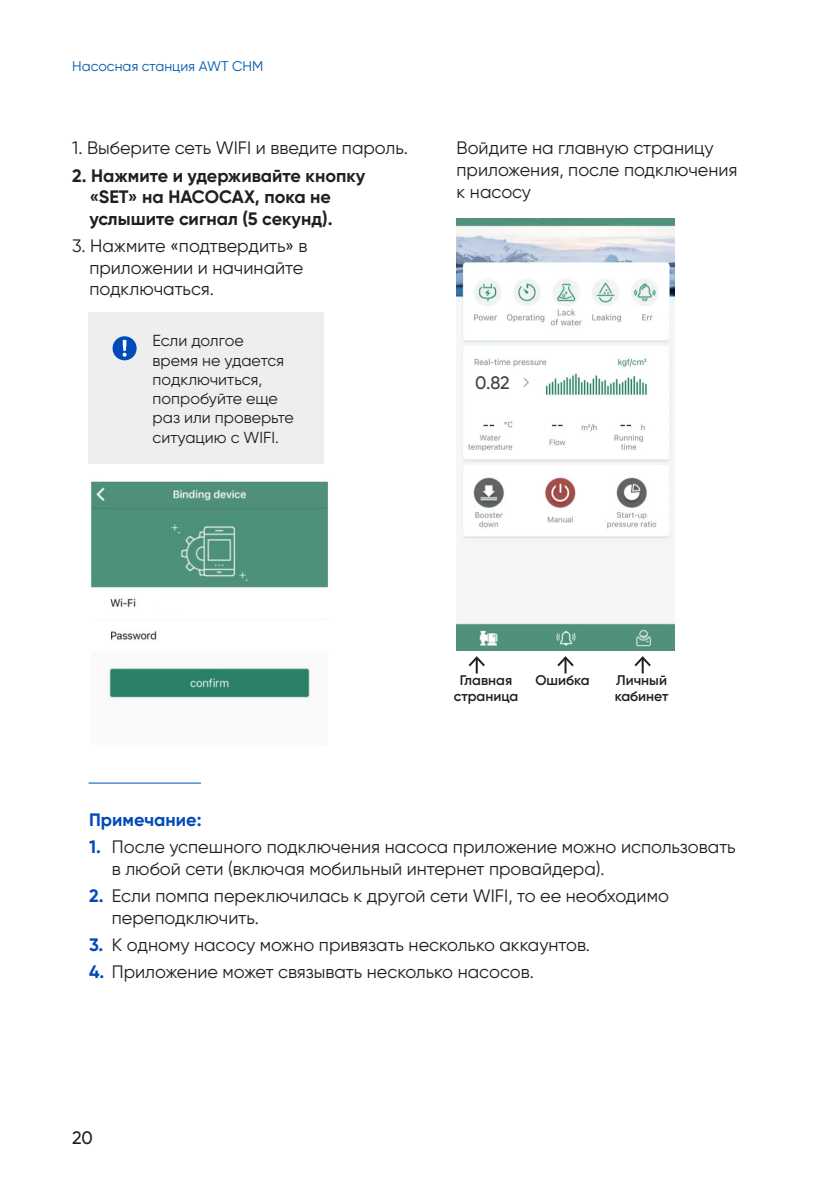
<style>
.page{position:relative;width:840px;height:1191px;background:#fff}
.page>*{position:absolute;margin:0;border:0;box-sizing:border-box;transform-origin:0 0}
.Осно_текст_по_формат{font:18px/21.6px "Gilroy";color:#231f20}
.Осно_текст_по_формат-2{font:700 18px/21.6px "Gilroy";color:#231f20}
.Осно_текст_по_формат-3{font:700 18px "Gilroy";color:#004aba}
.Осно_текст_по_формат-4{font:500 18px "Gilroy";color:#3e3e3f}
.t1{font:500 18px "Gilroy";color:#231f20}
.Примечание{font:16px/19.2px "Gilroy";color:#231f20}
.Осно_текст_по_формат-5{font:600 14px/16.8px "Gilroy";color:#231f20;text-align:center}
.t2{font:14px "Gilroy";color:#015aaa}
.s1{font-weight:700;color:#004aba}
</style>
<div class="page">
<img style="left:456px;top:219px;width:218px;height:431px">
<div style="left:473px;top:372px;width:46px;height:19px;background:#fff"></div>
<img style="left:90px;top:481px;width:239px;height:218px">
<svg style="left:468px;top:656px;width:17px;height:17px"></svg>
<svg style="left:557px;top:656px;width:17px;height:17px"></svg>
<svg style="left:634px;top:656px;width:17px;height:17px"></svg>
<div style="left:88px;top:312px;width:235px;height:151px;background:#eeeeef"></div>
<div style="left:112px;top:336px;width:24px;height:24px;background:#004aba;border-radius:50%"></div>
<svg style="left:122px;top:340px;width:4px;height:17px"></svg>
<hr style="left:88px;top:782px;width:113px;height:1px;background:#004aba">
<p class="t2" style="left:72px;top:58px;width:192px">Насосная станция AWT CHM</p>
<p class="Осно_текст_по_формат" style="left:72px;top:137px;width:337px">1. Выберите сеть WIFI и введите пароль.</p>
<p class="Осно_текст_по_формат-2" style="left:89px;top:164px;width:277px;text-indent:-17px">2. Нажмите и удерживайте кнопку «SET» на НАСОСАХ, пока не услышите сигнал (5 секунд).</p>
<p class="Осно_текст_по_формат" style="left:89px;top:235px;width:219px;text-indent:-17px">3. Нажмите «подтвердить» в приложении и начинайте подключаться.</p>
<p class="Примечание" style="left:152px;top:331px;width:143px">Если долгое<br>время не удается подключиться, попробуйте еще раз или проверьте ситуацию с WIFI.</p>
<p class="Осно_текст_по_формат" style="left:456px;top:137px;width:282px">Войдите на главную страницу приложения, после подключения к насосу</p>
<p class="Осно_текст_по_формат-4" style="left:475px;top:371px;width:36px">0.82</p>
<p class="Осно_текст_по_формат-5" style="left:453px;top:671px;width:66px">Главная страница</p>
<p class="Осно_текст_по_формат-5" style="left:535px;top:671px;width:56px">Ошибка</p>
<p class="Осно_текст_по_формат-5" style="left:614px;top:671px;width:55px;text-align:left">Личный кабинет</p>
<p class="Осно_текст_по_формат-3" style="left:89px;top:808px;width:114px">Примечание:</p>
<p class="Осно_текст_по_формат" style="left:112px;top:836px;width:625px;text-indent:-23px"><span class="s1">1.</span> После успешного подключения насоса приложение можно использовать в любой сети (включая мобильный интернет провайдера).</p>
<p class="Осно_текст_по_формат" style="left:112px;top:884px;width:558px;text-indent:-23px"><span class="s1">2.</span> Если помпа переключилась к другой сети WIFI, то ее необходимо переподключить.</p>
<p class="Осно_текст_по_формат" style="left:89px;top:933px;width:502px"><span class="s1">3.</span> К одному насосу можно привязать несколько аккаунтов.</p>
<p class="Осно_текст_по_формат" style="left:89px;top:961px;width:446px"><span class="s1">4.</span> Приложение может связывать несколько насосов.</p>
<p class="t1" style="left:72px;top:1126px;width:22px">20</p>
</div>
